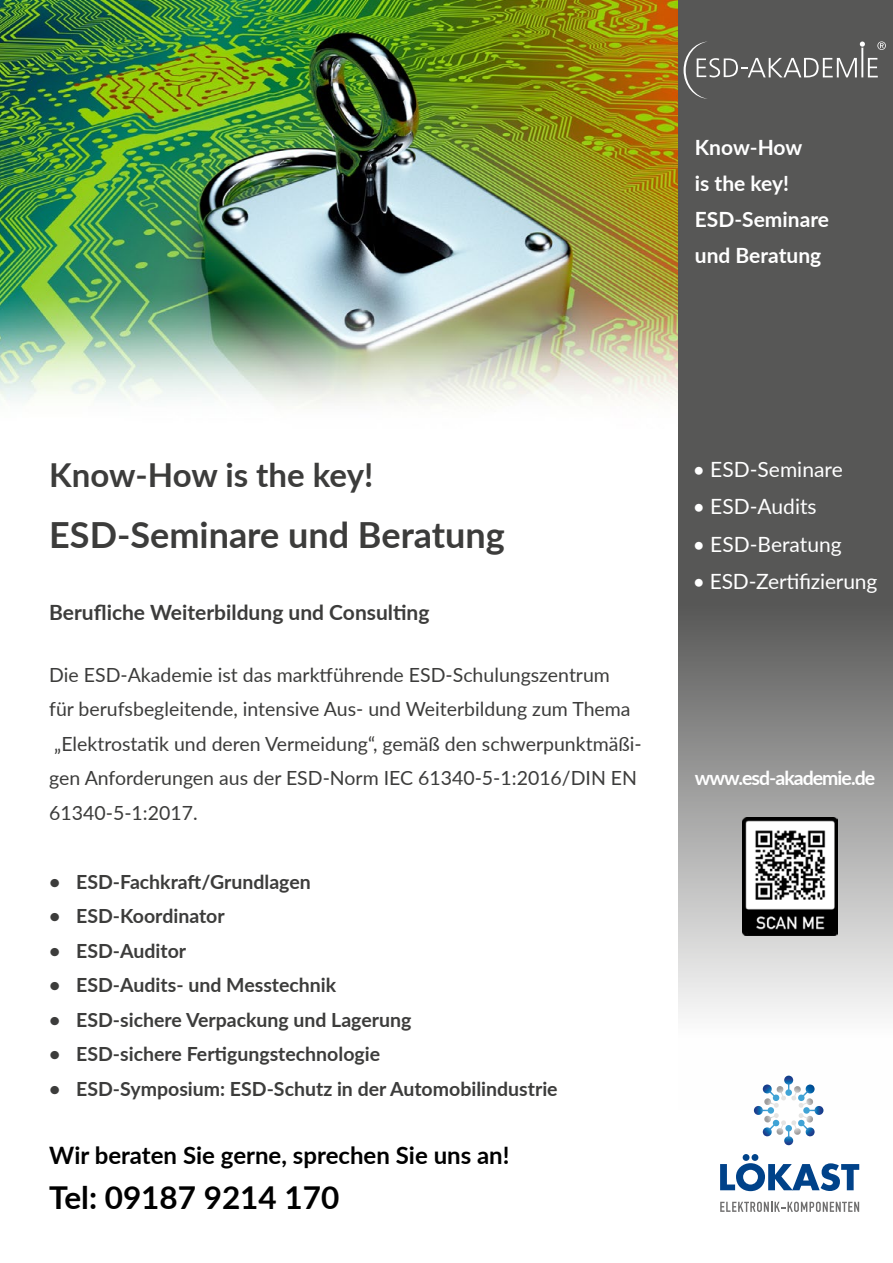
<style>
.page{position:relative;width:893px;height:1263px;background:#fff}
.page>*{position:absolute;margin:0;border:0;box-sizing:border-box;transform-origin:0 0}
.t1{font:700 36px "Lato";color:#3c3c3b}
.t2{font:700 33px "Lato";letter-spacing:-.005em;color:#3c3c3b}
.t3{font:700 31.5px "Lato";color:#000}
.t4{font:700 24px "Lato";color:#000}
.t5{font:21px "Lato";color:#fff}
.t6{font:700 21px/36px "Lato";color:#fff}
.t7{font:700 21px "Lato";color:#3c3c3b}
.t8{font:19.5px/34.5px "Lato";color:#3c3c3b}
.t9{font:700 19.5px "Lato";color:#3c3c3b}
.t10{font:700 19.5px "Lato";letter-spacing:-.05em;color:#fff}
</style>
<div class="page">
<img style="left:0;top:0;width:679px;height:428px">
<svg style="left:679px;top:0;width:214px;height:1110px;fill:#575756"></svg>
<svg style="left:684px;top:41px;width:202px;height:58px"></svg>
<img style="left:742px;top:817px;width:95px;height:118px">
<svg style="left:754px;top:1075px;width:69px;height:70px"></svg>
<svg style="left:720px;top:1154px;width:139px;height:37px"></svg>
<svg style="left:720px;top:1202px;width:139px;height:10px"></svg>
<p class="t6" style="left:695px;top:129px;width:136px">Know-How<br>is the key!<br>ESD-Seminare und Beratung</p>
<h2 class="t2" style="left:49px;top:450px;width:326px">Know-How is the key!</h2>
<h1 class="t1" style="left:49px;top:508px;width:457px">ESD-Seminare und Beratung</h1>
<p class="t7" style="left:49px;top:597px;width:382px">Berufliche Weiterbildung und Consulting</p>
<p class="t8" style="left:49px;top:656px;width:594px">Die ESD-Akademie ist das marktführende ESD-Schulungszentrum<br>für berufsbegleitende, intensive Aus- und Weiterbildung zum Thema „Elektrostatik und deren Vermeidung“, gemäß den schwerpunktmäßi&shy;gen Anforderungen aus der ESD-Norm IEC 61340-5-1:2016/DIN EN 61340-5-1:2017.</p>
<p class="t9" style="left:49px;top:867px;width:263px">• ESD-Fachkraft/Grundlagen</p>
<p class="t9" style="left:49px;top:902px;width:177px">• ESD-Koordinator</p>
<p class="t9" style="left:49px;top:936px;width:138px">• ESD-Auditor</p>
<p class="t9" style="left:49px;top:971px;width:289px">• ESD-Audits- und Messtechnik</p>
<p class="t9" style="left:49px;top:1005px;width:364px">• ESD-sichere Verpackung und Lagerung</p>
<p class="t9" style="left:49px;top:1040px;width:332px">• ESD-sichere Fertigungstechnologie</p>
<p class="t9" style="left:49px;top:1074px;width:510px">• ESD-Symposium: ESD-Schutz in der Automobilindustrie</p>
<p class="t4" style="left:49px;top:1138px;width:462px">Wir beraten Sie gerne, sprechen Sie uns an!</p>
<h3 class="t3" style="left:49px;top:1175px;width:292px">Tel: 09187 9214 170</h3>
<p class="t5" style="left:693px;top:454px;width:152px">• ESD-Seminare</p>
<p class="t5" style="left:693px;top:492px;width:125px">• ESD-Audits</p>
<p class="t5" style="left:693px;top:529px;width:150px">• ESD-Beratung</p>
<p class="t5" style="left:693px;top:567px;width:186px">• ESD-Zertifizierung</p>
<p class="t10" style="left:695px;top:763px;width:182px">www.esd-akademie.de</p>
</div>
